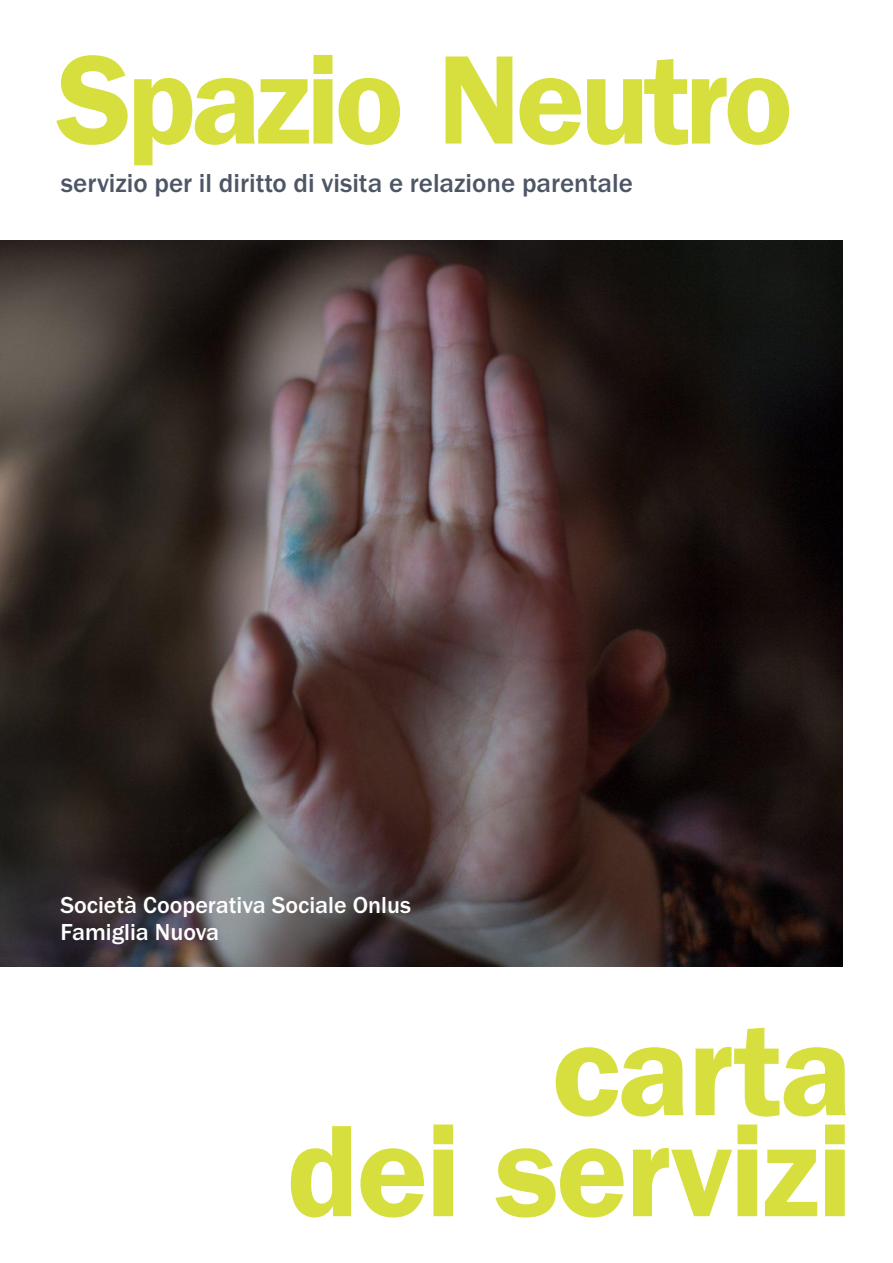
<style>
.page{position:relative;width:893px;height:1263px;background:#fff}
.page>*{position:absolute;margin:0;border:0;box-sizing:border-box;transform-origin:0 0}
.t1{font:600 135px/100.9px "Franklin Gothic";letter-spacing:-.02em;color:#d7df3e;text-align:right}
.t2{font:600 130.5px "Franklin Gothic";letter-spacing:-.045em;color:#d7df3e}
.t3{font:500 27px "Franklin Gothic";color:#4d5665}
.t4{font:500 24px/27.2px "Franklin Gothic";color:#fff}
</style>
<div class="page">
<img style="left:0;top:240px;width:842px;height:726px">
<h2 class="t2" style="left:56px;top:52px;width:738px">Spazio Neutro</h2>
<p class="t3" style="left:61px;top:173px;width:573px">servizio per il diritto di visita e relazione parentale</p>
<p class="t4" style="left:61px;top:893px;width:352px">Società Cooperativa Sociale Onlus<br>Famiglia Nuova</p>
<h1 class="t1" style="left:286px;top:1030px;width:568px">carta<br>dei servizi</h1>
</div>
